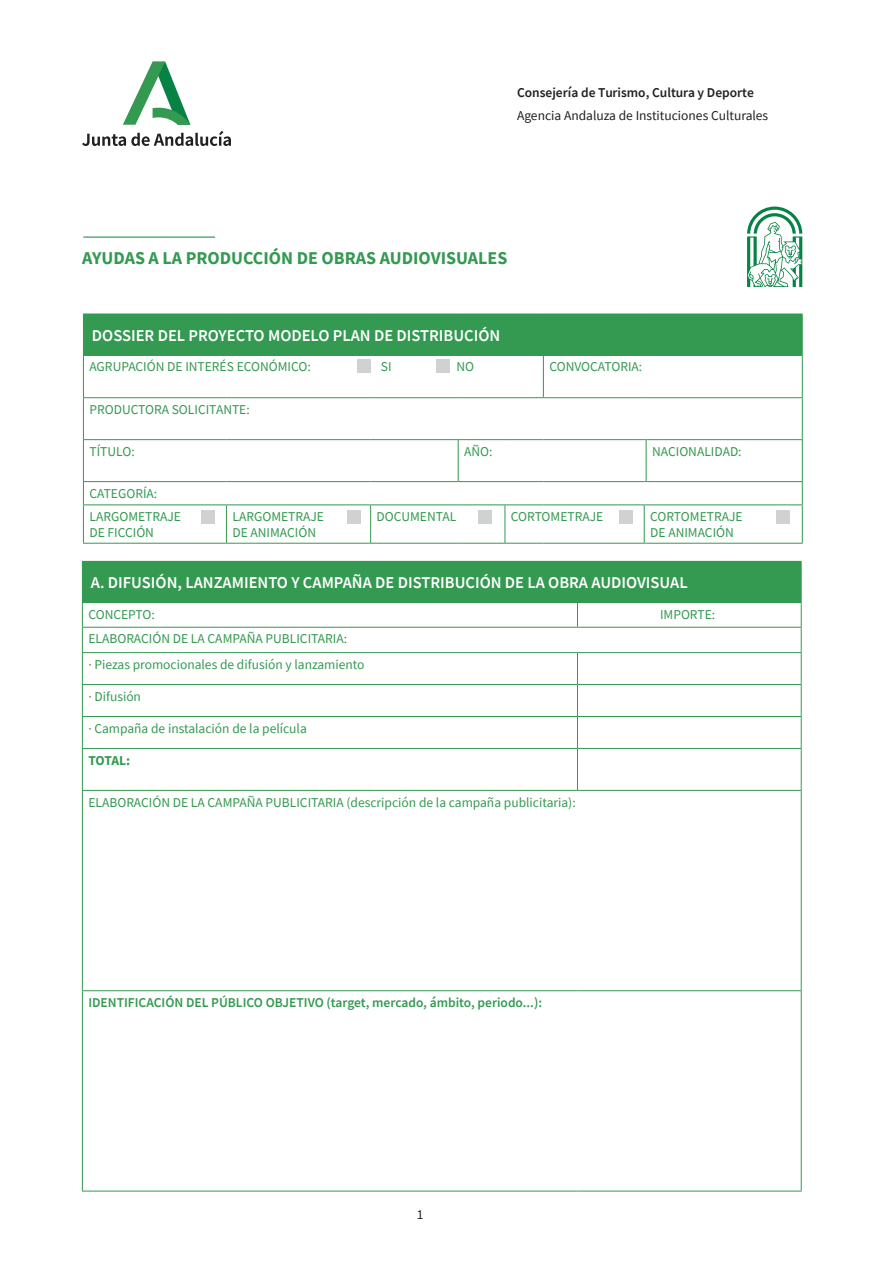
<style>
.page{position:relative;width:893px;height:1263px;background:#fff}
.page>*{position:absolute;margin:0;border:0;box-sizing:border-box;transform-origin:0 0}
.t1{font:700 18px "Source Sans Pro";color:#349951}
.t2{font:600 16.5px "Source Sans Pro";color:#fff}
.t3{font:13.5px/16.2px "Source Sans Pro";color:#349951}
.t4{font:600 13.5px "Source Sans Pro";color:#349951}
.t5{font:13.5px "Source Sans Pro";color:#231f20}
.t6{font:600 13.5px "Source Sans Pro";color:#231f20}
.t7{font:700 13.5px "Source Sans Pro";letter-spacing:-.03em;color:#349951}
</style>
<div class="page">
<svg style="left:123px;top:62px;width:67px;height:63px"></svg>
<svg style="left:82px;top:131px;width:149px;height:15px"></svg>
<svg style="left:747px;top:207px;width:55px;height:80px"></svg>
<hr style="left:83px;top:237px;width:132px;height:1px;background:#058244">
<div style="left:83px;top:314px;width:719px;height:41px;background:#349951"></div>
<hr style="left:83px;top:355px;width:1px;height:42px;background:#349951">
<hr style="left:543px;top:355px;width:1px;height:42px;background:#349951">
<hr style="left:802px;top:355px;width:1px;height:42px;background:#349951">
<hr style="left:83px;top:397px;width:143px;height:1px;background:#349951">
<hr style="left:83px;top:398px;width:1px;height:41px;background:#349951">
<hr style="left:226px;top:397px;width:145px;height:1px;background:#349951">
<hr style="left:371px;top:397px;width:87px;height:1px;background:#349951">
<hr style="left:458px;top:397px;width:47px;height:1px;background:#349951">
<hr style="left:505px;top:397px;width:38px;height:1px;background:#349951">
<hr style="left:543px;top:397px;width:101px;height:1px;background:#349951">
<hr style="left:646px;top:397px;width:157px;height:1px;background:#349951">
<hr style="left:802px;top:398px;width:1px;height:41px;background:#349951">
<hr style="left:83px;top:439px;width:143px;height:1px;background:#349951">
<hr style="left:83px;top:440px;width:1px;height:41px;background:#349951">
<hr style="left:226px;top:439px;width:145px;height:1px;background:#349951">
<hr style="left:371px;top:439px;width:87px;height:1px;background:#349951">
<hr style="left:458px;top:439px;width:47px;height:1px;background:#349951">
<hr style="left:458px;top:440px;width:1px;height:41px;background:#349951">
<hr style="left:505px;top:439px;width:38px;height:1px;background:#349951">
<hr style="left:543px;top:439px;width:101px;height:1px;background:#349951">
<hr style="left:646px;top:439px;width:157px;height:1px;background:#349951">
<hr style="left:646px;top:440px;width:1px;height:41px;background:#349951">
<hr style="left:802px;top:440px;width:1px;height:41px;background:#349951">
<hr style="left:83px;top:481px;width:143px;height:1px;background:#349951">
<svg style="left:83px;top:482px;width:1px;height:22px"></svg>
<hr style="left:226px;top:481px;width:145px;height:1px;background:#349951">
<hr style="left:371px;top:481px;width:87px;height:1px;background:#349951">
<hr style="left:458px;top:481px;width:47px;height:1px;background:#349951">
<hr style="left:505px;top:481px;width:38px;height:1px;background:#349951">
<hr style="left:543px;top:481px;width:101px;height:1px;background:#349951">
<hr style="left:646px;top:481px;width:157px;height:1px;background:#349951">
<svg style="left:802px;top:482px;width:1px;height:22px"></svg>
<hr style="left:83px;top:504px;width:143px;height:1px;background:#349951">
<hr style="left:83px;top:505px;width:1px;height:38px;background:#349951">
<hr style="left:226px;top:504px;width:145px;height:1px;background:#349951">
<hr style="left:226px;top:505px;width:1px;height:38px;background:#349951">
<hr style="left:371px;top:504px;width:87px;height:1px;background:#349951">
<hr style="left:370px;top:505px;width:1px;height:38px;background:#349951">
<hr style="left:458px;top:504px;width:47px;height:1px;background:#349951">
<hr style="left:505px;top:504px;width:38px;height:1px;background:#349951">
<hr style="left:505px;top:505px;width:1px;height:38px;background:#349951">
<hr style="left:543px;top:504px;width:101px;height:1px;background:#349951">
<hr style="left:644px;top:505px;width:1px;height:38px;background:#349951">
<hr style="left:646px;top:504px;width:157px;height:1px;background:#349951">
<hr style="left:802px;top:505px;width:1px;height:38px;background:#349951">
<hr style="left:83px;top:543px;width:143px;height:1px;background:#349951">
<hr style="left:226px;top:543px;width:145px;height:1px;background:#349951">
<hr style="left:371px;top:543px;width:87px;height:1px;background:#349951">
<hr style="left:458px;top:543px;width:47px;height:1px;background:#349951">
<hr style="left:505px;top:543px;width:38px;height:1px;background:#349951">
<hr style="left:543px;top:543px;width:101px;height:1px;background:#349951">
<hr style="left:646px;top:543px;width:157px;height:1px;background:#349951">
<hr style="left:802px;top:314px;width:1px;height:41px;background:#349951">
<hr style="left:83px;top:355px;width:143px;height:1px;background:#349951">
<hr style="left:226px;top:355px;width:145px;height:1px;background:#349951">
<hr style="left:371px;top:355px;width:87px;height:1px;background:#349951">
<hr style="left:458px;top:355px;width:47px;height:1px;background:#349951">
<hr style="left:505px;top:355px;width:38px;height:1px;background:#349951">
<hr style="left:543px;top:355px;width:101px;height:1px;background:#349951">
<hr style="left:646px;top:355px;width:157px;height:1px;background:#349951">
<div style="left:82px;top:561px;width:719px;height:41px;background:#349951"></div>
<hr style="left:82px;top:602px;width:495px;height:1px;background:#349951">
<hr style="left:577px;top:602px;width:225px;height:1px;background:#349951">
<svg style="left:577px;top:603px;width:1px;height:24px"></svg>
<hr style="left:82px;top:627px;width:495px;height:1px;background:#349951">
<svg style="left:82px;top:603px;width:1px;height:49px"></svg>
<hr style="left:577px;top:627px;width:225px;height:1px;background:#349951">
<svg style="left:801px;top:603px;width:1px;height:49px"></svg>
<hr style="left:82px;top:652px;width:495px;height:1px;background:#349951">
<hr style="left:82px;top:653px;width:1px;height:31px;background:#349951">
<hr style="left:577px;top:652px;width:225px;height:1px;background:#349951">
<hr style="left:577px;top:653px;width:1px;height:31px;background:#349951">
<hr style="left:801px;top:653px;width:1px;height:31px;background:#349951">
<hr style="left:82px;top:684px;width:495px;height:1px;background:#349951">
<hr style="left:82px;top:685px;width:1px;height:31px;background:#349951">
<hr style="left:577px;top:684px;width:225px;height:1px;background:#349951">
<hr style="left:577px;top:685px;width:1px;height:31px;background:#349951">
<hr style="left:801px;top:685px;width:1px;height:31px;background:#349951">
<hr style="left:82px;top:716px;width:495px;height:1px;background:#349951">
<hr style="left:82px;top:717px;width:1px;height:31px;background:#349951">
<hr style="left:577px;top:716px;width:225px;height:1px;background:#349951">
<hr style="left:577px;top:717px;width:1px;height:31px;background:#349951">
<hr style="left:801px;top:717px;width:1px;height:31px;background:#349951">
<hr style="left:82px;top:748px;width:495px;height:1px;background:#349951">
<hr style="left:82px;top:749px;width:1px;height:41px;background:#349951">
<hr style="left:577px;top:748px;width:225px;height:1px;background:#349951">
<hr style="left:577px;top:749px;width:1px;height:41px;background:#349951">
<hr style="left:801px;top:749px;width:1px;height:41px;background:#349951">
<hr style="left:82px;top:790px;width:495px;height:1px;background:#349951">
<hr style="left:82px;top:791px;width:1px;height:199px;background:#349951">
<hr style="left:577px;top:790px;width:225px;height:1px;background:#349951">
<hr style="left:801px;top:791px;width:1px;height:199px;background:#349951">
<hr style="left:82px;top:990px;width:495px;height:1px;background:#349951">
<hr style="left:82px;top:991px;width:1px;height:200px;background:#349951">
<hr style="left:577px;top:990px;width:225px;height:1px;background:#349951">
<hr style="left:801px;top:991px;width:1px;height:200px;background:#349951">
<hr style="left:82px;top:1191px;width:495px;height:1px;background:#349951">
<hr style="left:577px;top:1191px;width:225px;height:1px;background:#349951">
<hr style="left:577px;top:561px;width:225px;height:1px;background:#349951">
<hr style="left:801px;top:562px;width:1px;height:40px;background:#349951">
<div style="left:357px;top:359px;width:14px;height:14px;background:#cfd2d0"></div>
<div style="left:202px;top:511px;width:13px;height:13px;background:#cfd2d0"></div>
<div style="left:347px;top:511px;width:14px;height:13px;background:#cfd2d0"></div>
<div style="left:478px;top:511px;width:14px;height:13px;background:#cfd2d0"></div>
<div style="left:619px;top:511px;width:13px;height:13px;background:#cfd2d0"></div>
<div style="left:776px;top:511px;width:13px;height:13px;background:#cfd2d0"></div>
<div style="left:437px;top:359px;width:13px;height:14px;background:#cfd2d0"></div>
<p class="t6" style="left:517px;top:83px;width:238px">Consejería de Turismo, Cultura y Deporte</p>
<p class="t5" style="left:517px;top:107px;width:253px">Agencia Andaluza de Instituciones Culturales</p>
<h1 class="t1" style="left:82px;top:246px;width:427px">AYUDAS A LA PRODUCCIÓN DE OBRAS AUDIOVISUALES</h1>
<p class="t2" style="left:92px;top:324px;width:410px">DOSSIER DEL PROYECTO MODELO PLAN DE DISTRIBUCIÓN</p>
<p class="t3" style="left:89px;top:359px;width:223px">AGRUPACIÓN DE INTERÉS ECONÓMICO:</p>
<p class="t3" style="left:381px;top:359px;width:12px">SI</p>
<p class="t3" style="left:457px;top:359px;width:19px">NO</p>
<p class="t3" style="left:549px;top:359px;width:94px">CONVOCATORIA:</p>
<p class="t3" style="left:89px;top:401px;width:162px">PRODUCTORA SOLICITANTE:</p>
<p class="t3" style="left:89px;top:443px;width:47px">TÍTULO:</p>
<p class="t3" style="left:464px;top:443px;width:30px">AÑO:</p>
<p class="t3" style="left:652px;top:443px;width:91px">NACIONALIDAD:</p>
<p class="t3" style="left:89px;top:481px;width:93px;line-height:23.2px">CATEGORÍA:<br>LARGOMETRAJE</p>
<p class="t3" style="left:89px;top:524px;width:66px">DE FICCIÓN</p>
<p class="t3" style="left:232px;top:508px;width:93px">LARGOMETRAJE<br>DE ANIMACIÓN</p>
<p class="t3" style="left:377px;top:508px;width:81px">DOCUMENTAL</p>
<p class="t3" style="left:511px;top:508px;width:94px">CORTOMETRAJE</p>
<p class="t3" style="left:650px;top:508px;width:94px">CORTOMETRAJE<br>DE ANIMACIÓN</p>
<p class="t2" style="left:91px;top:572px;width:598px">A. DIFUSIÓN, LANZAMIENTO Y CAMPAÑA DE DISTRIBUCIÓN DE LA OBRA AUDIOVISUAL</p>
<p class="t3" style="left:88px;top:606px;width:68px">CONCEPTO:</p>
<p class="t3" style="left:660px;top:606px;width:57px">IMPORTE:</p>
<p class="t3" style="left:88px;top:626px;width:278px;line-height:25.3px">ELABORACIÓN DE LA CAMPAÑA PUBLICITARIA:<br>· Piezas promocionales de difusión y lanzamiento</p>
<p class="t3" style="left:88px;top:688px;width:54px">· Difusión</p>
<p class="t3" style="left:88px;top:720px;width:220px">· Campaña de instalación de la película</p>
<p class="t7" style="left:88px;top:751px;width:43px">TOTAL:</p>
<p class="t3" style="left:88px;top:794px;width:489px">ELABORACIÓN DE LA CAMPAÑA PUBLICITARIA (descripción de la campaña publicitaria):</p>
<p class="t4" style="left:88px;top:993px;width:455px">IDENTIFICACIÓN DEL PÚBLICO OBJETIVO (target, mercado, ámbito, periodo...):</p>
<p class="t5" style="left:417px;top:1206px;width:8px">1</p>
</div>
